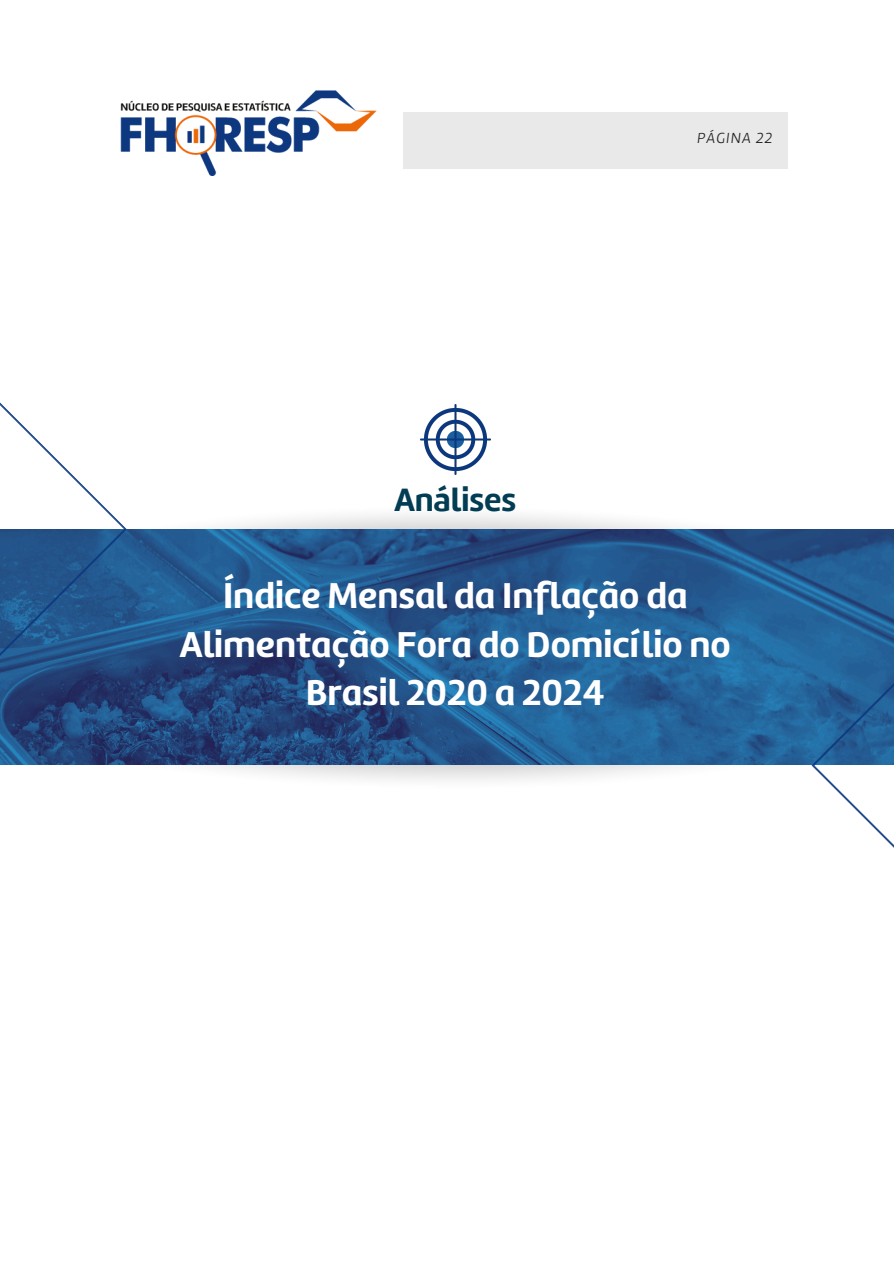
<style>
.page{position:relative;width:894px;height:1264px;background:#fff}
.page>*{position:absolute;margin:0;border:0;box-sizing:border-box;transform-origin:0 0}
.t1{font:37.2px/48.3px "Marine UP Bold";color:#fff;text-align:center}
.t2{font:700 33.45px "Marine";color:#023d54}
.t3{font:15.15px "Marine Light Oblicua";letter-spacing:.07em;color:#222}
</style>
<div class="page">
<img style="left:121px;top:91px;width:255px;height:84px">
<div style="left:403px;top:112px;width:384px;height:56px;background:#e9e9e9"></div>
<img style="left:0;top:764px;width:811px;height:17px">
<img style="left:0;top:529px;width:893px;height:235px">
<img style="left:420px;top:404px;width:70px;height:70px">
<svg style="left:0;top:402px;width:127px;height:357px"></svg>
<svg style="left:811px;top:535px;width:82px;height:312px"></svg>
<h2 class="t2" style="left:394px;top:486px;width:123px">Análises</h2>
<p class="t3" style="left:697px;top:132px;width:77px">PÁGINA 22</p>
<p class="t1" style="left:180px;top:574px;width:552px">Índice Mensal da Inflação da<br>Alimentação Fora do Domicílio no<br>Brasil 2020 a 2024</p>
</div>
